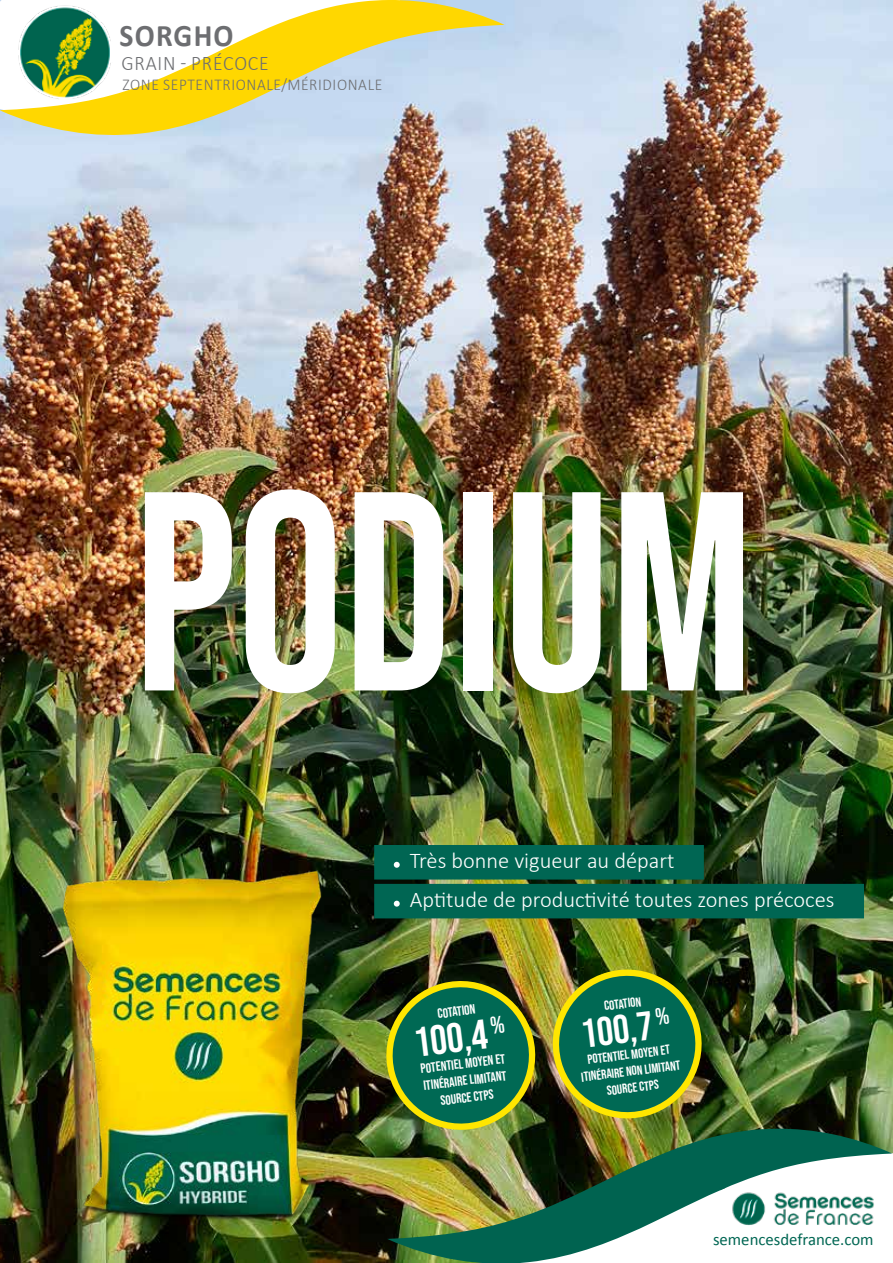
<style>
.page{position:relative;width:893px;height:1263px;background:#fff}
.page>*{position:absolute;margin:0;border:0;box-sizing:border-box;transform-origin:0 0}
.t1{font:283.2px "Bebas Neue";color:#fff;scale:.94 1}
.t2{font:41.4px "Bebas Neue";color:#fff}
.t3{font:40.35px "Bebas Neue";color:#fff}
.t4{font:700 31.5px "Calibri";letter-spacing:.04em;color:#6d6e71;scale:.94 1}
.t5{font:300 22.5px/38.8px "Calibri";color:#fff}
.t6{font:300 20.85px "Calibri";letter-spacing:.04em;color:#6d6e71;scale:.94 1}
.t7{font:16.8px "Calibri";color:#006653}
.t8{font:300 16.5px "Calibri";letter-spacing:.04em;color:#6d6e71;scale:.94 1}
.t9{font:13.35px/17.1px "Bebas Neue";color:#fff;text-align:center}
.t10{font:13.05px/16.6px "Bebas Neue";color:#fff;text-align:center}
</style>
<div class="page">
<img style="left:0;top:0;width:893px;height:1263px">
<img style="left:0;top:860px;width:421px;height:368px">
<img style="left:387px;top:1128px;width:505px;height:135px">
<svg style="left:720px;top:1187px;width:6px;height:3px"></svg>
<img style="left:382px;top:976px;width:158px;height:158px">
<img style="left:548px;top:965px;width:158px;height:158px">
<div style="left:374px;top:845px;width:330px;height:34px;background:#006653"></div>
<div style="left:374px;top:884px;width:490px;height:34px;background:#006653"></div>
<svg style="left:394px;top:862px;width:6px;height:6px"></svg>
<svg style="left:394px;top:901px;width:6px;height:6px"></svg>
<svg style="left:0;top:0;width:505px;height:139px"></svg>
<img style="left:17px;top:5px;width:95px;height:95px">
<h3 class="t4" style="left:120px;top:15px;width:123px">SORGHO</h3>
<p class="t6" style="left:122px;top:50px;width:158px">GRAIN - PRÉCOCE</p>
<p class="t8" style="left:123px;top:74px;width:278px">ZONE SEPTENTRIONALE/MÉRIDIONALE</p>
<h1 class="t1" style="left:134px;top:432px;width:661px">PODIUM</h1>
<p class="t5" style="left:410px;top:841px;width:426px">Très bonne vigueur au départ<br>Aptitude de productivité toutes zones précoces</p>
<p class="t9" style="left:437px;top:1005px;width:40px;rotate:-7deg">COTATION</p>
<h2 class="t2" style="left:411px;top:1019px;width:94px;rotate:-7deg">100,4 <sup>%</sup></h2>
<p class="t9" style="left:420px;top:1060px;width:87px;rotate:-7deg">POTENTIEL MOYEN ET<br>ITINÉRAIRE LIMITANT<br>SOURCE CTPS</p>
<p class="t10" style="left:603px;top:997px;width:39px;rotate:-7deg">COTATION</p>
<h3 class="t3" style="left:578px;top:1011px;width:91px;rotate:-7deg">100,7 <sup>%</sup></h3>
<p class="t10" style="left:578px;top:1052px;width:101px;rotate:-7deg">POTENTIEL MOYEN ET<br>ITINÉRAIRE NON LIMITANT<br>SOURCE CTPS</p>
<p class="t7" style="left:713px;top:1229px;width:162px">semencesdefrance.com</p>
</div>
